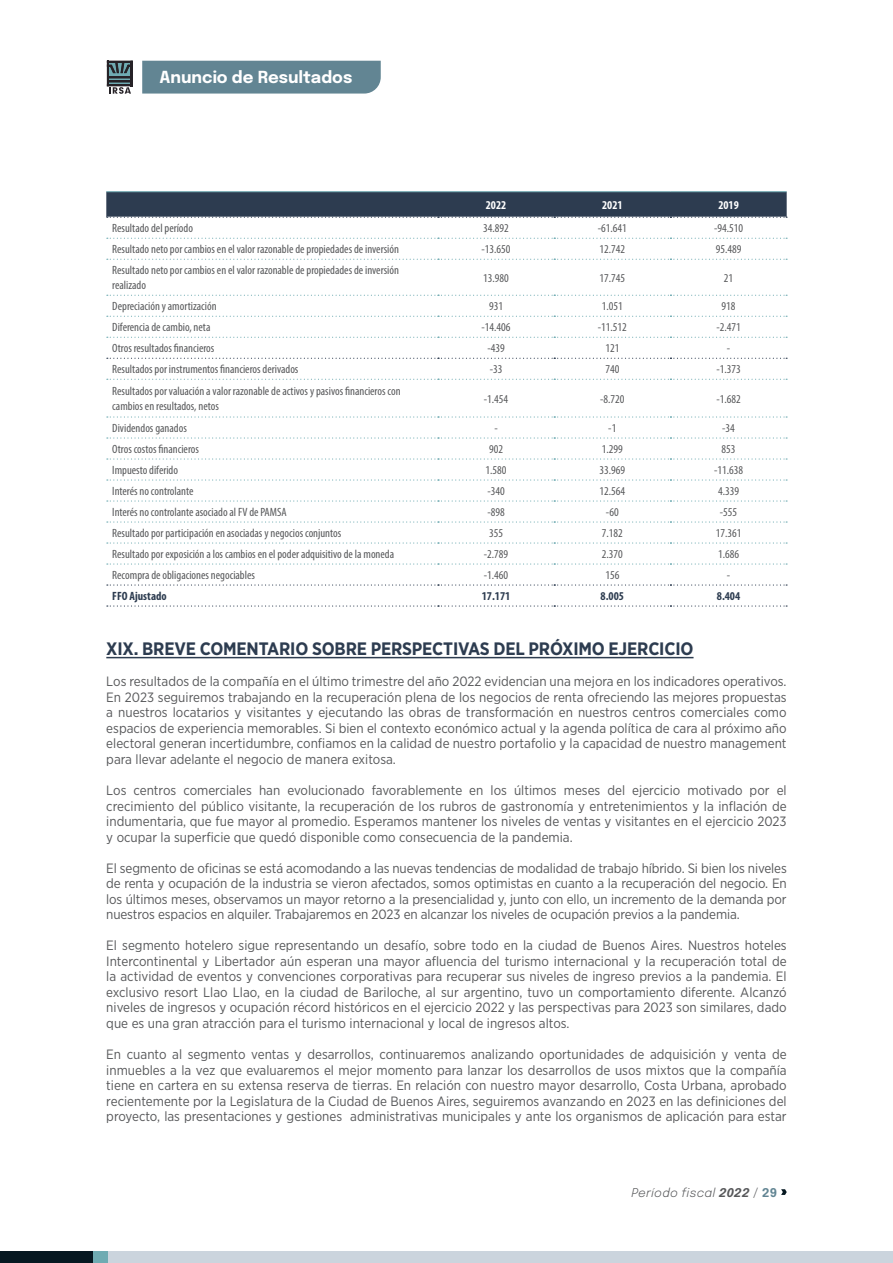
<style>
.page{position:relative;width:893px;height:1263px;background:#fff}
.page>*{position:absolute;margin:0;border:0;box-sizing:border-box;transform-origin:0 0}
.t1{font:700 18px "Gotham Narrow";letter-spacing:-.01em;color:#2d3c50}
.t2{font:700 16.5px "Epilogue";color:#fff}
.Estilo_de_párrafo_4{font:13.5px/15.6px "Gotham Narrow";color:#57585a;text-align:justify}
.t3{font:condensed 12px/15px "Myriad Pro";color:#57585a}
.t4{font:700 condensed 12px "Myriad Pro";color:#2d3c50}
.t5{font:italic 12px "Epilogue";letter-spacing:.025em;color:#57585a}
.t6{font:700 condensed 12px "Myriad Pro";color:#fff}
.s1{font-weight:700}
.s2{font-style:normal}
.s3{font-weight:700;font-style:normal;color:#628593}
</style>
<div class="page">
<div style="left:0;top:1252px;width:891px;height:11px;background:#061821"></div>
<svg style="left:781px;top:1189px;width:6px;height:6px"></svg>
<div style="left:107px;top:61px;width:26px;height:2px;border:1px solid #262227"></div>
<svg style="left:107px;top:62px;width:26px;height:32px"></svg>
<div style="left:142px;top:61px;width:239px;height:33px;background:#628593"></div>
<div style="left:109px;top:1252px;width:784px;height:11px;background:#cbd4dd"></div>
<div style="left:93px;top:1252px;width:15px;height:11px;background:#6fabb2"></div>
<hr style="left:106px;top:657px;width:587px;height:1px;background:#2d3c50">
<svg style="left:106px;top:237px;width:681px;height:369px"></svg>
<svg style="left:106px;top:192px;width:681px;height:26px;background:#364558"></svg>
<svg style="left:107px;top:358px;width:680px;height:1px"></svg>
<svg style="left:107px;top:584px;width:680px;height:2px"></svg>
<svg style="left:107px;top:605px;width:680px;height:2px"></svg>
<svg style="left:107px;top:238px;width:680px;height:1px"></svg>
<svg style="left:107px;top:259px;width:680px;height:1px"></svg>
<svg style="left:107px;top:295px;width:680px;height:1px"></svg>
<svg style="left:107px;top:316px;width:680px;height:1px"></svg>
<svg style="left:107px;top:337px;width:680px;height:1px"></svg>
<svg style="left:107px;top:379px;width:680px;height:1px"></svg>
<svg style="left:107px;top:416px;width:680px;height:2px"></svg>
<svg style="left:107px;top:437px;width:680px;height:2px"></svg>
<svg style="left:107px;top:458px;width:680px;height:2px"></svg>
<svg style="left:107px;top:479px;width:680px;height:2px"></svg>
<svg style="left:107px;top:500px;width:680px;height:2px"></svg>
<svg style="left:107px;top:521px;width:680px;height:2px"></svg>
<svg style="left:107px;top:542px;width:680px;height:2px"></svg>
<svg style="left:107px;top:563px;width:680px;height:2px"></svg>
<hr style="left:106px;top:191px;width:332px;height:1px;background:#6fabb2">
<hr style="left:438px;top:191px;width:116px;height:1px;background:#6fabb2">
<hr style="left:554px;top:191px;width:116px;height:1px;background:#6fabb2">
<hr style="left:670px;top:191px;width:117px;height:1px;background:#6fabb2">
<p class="t2" style="left:159px;top:66px;width:194px">Anuncio de Resultados</p>
<p class="t6" style="left:486px;top:197px;width:22px">2022</p>
<p class="t6" style="left:602px;top:197px;width:22px">2021</p>
<p class="t6" style="left:718px;top:197px;width:22px">2019</p>
<p class="t3" style="left:112px;top:221px;width:82px">Resultado del período</p>
<p class="t3" style="left:483px;top:221px;width:27px">34.892</p>
<p class="t3" style="left:598px;top:221px;width:31px">-61.641</p>
<p class="t3" style="left:714px;top:221px;width:31px">-94.510</p>
<p class="t3" style="left:112px;top:242px;width:288px">Resultado neto por cambios en el valor razonable de propiedades de inversión</p>
<p class="t3" style="left:482px;top:242px;width:31px">-13.650</p>
<p class="t3" style="left:599px;top:242px;width:27px">12.742</p>
<p class="t3" style="left:716px;top:242px;width:27px">95.489</p>
<p class="t3" style="left:112px;top:263px;width:288px">Resultado neto por cambios en el valor razonable de propiedades de inversión realizado</p>
<p class="t3" style="left:483px;top:270px;width:27px">13.980</p>
<p class="t3" style="left:599px;top:270px;width:27px">17.745</p>
<p class="t3" style="left:724px;top:270px;width:11px">21</p>
<p class="t3" style="left:112px;top:299px;width:106px">Depreciación y amortización</p>
<p class="t3" style="left:489px;top:299px;width:15px">931</p>
<p class="t3" style="left:602px;top:299px;width:22px">1.051</p>
<p class="t3" style="left:722px;top:299px;width:15px">918</p>
<p class="t3" style="left:112px;top:320px;width:100px">Diferencia de cambio, neta</p>
<p class="t3" style="left:482px;top:320px;width:31px">-14.406</p>
<p class="t3" style="left:598px;top:320px;width:31px">-11.512</p>
<p class="t3" style="left:716px;top:320px;width:26px">-2.471</p>
<p class="t3" style="left:112px;top:341px;width:104px">Otros resultados financieros</p>
<p class="t3" style="left:487px;top:341px;width:19px">-439</p>
<p class="t3" style="left:605px;top:341px;width:15px">121</p>
<p class="t3" style="left:727px;top:341px;width:5px">-</p>
<p class="t3" style="left:112px;top:362px;width:188px">Resultados por instrumentos financieros derivados</p>
<p class="t3" style="left:490px;top:362px;width:14px">-33</p>
<p class="t3" style="left:605px;top:362px;width:15px">740</p>
<p class="t3" style="left:716px;top:362px;width:26px">-1.373</p>
<p class="t3" style="left:112px;top:383px;width:290px">Resultados por valuación a valor razonable de activos y pasivos financieros con cambios en resultados, netos</p>
<p class="t3" style="left:484px;top:391px;width:26px">-1.454</p>
<p class="t3" style="left:600px;top:391px;width:26px">-8.720</p>
<p class="t3" style="left:716px;top:391px;width:26px">-1.682</p>
<p class="t3" style="left:112px;top:420px;width:76px">Dividendos ganados</p>
<p class="t3" style="left:494px;top:420px;width:5px">-</p>
<p class="t3" style="left:608px;top:420px;width:10px">-1</p>
<p class="t3" style="left:722px;top:420px;width:14px">-34</p>
<p class="t3" style="left:112px;top:441px;width:88px">Otros costos financieros</p>
<p class="t3" style="left:489px;top:441px;width:15px">902</p>
<p class="t3" style="left:602px;top:441px;width:22px">1.299</p>
<p class="t3" style="left:722px;top:441px;width:15px">853</p>
<p class="t3" style="left:112px;top:462px;width:67px">Impuesto diferido</p>
<p class="t3" style="left:486px;top:462px;width:22px">1.580</p>
<p class="t3" style="left:599px;top:462px;width:27px">33.969</p>
<p class="t3" style="left:714px;top:462px;width:31px">-11.638</p>
<p class="t3" style="left:112px;top:483px;width:83px">Interés no controlante</p>
<p class="t3" style="left:487px;top:483px;width:19px">-340</p>
<p class="t3" style="left:599px;top:483px;width:27px">12.564</p>
<p class="t3" style="left:718px;top:483px;width:22px">4.339</p>
<p class="t3" style="left:112px;top:504px;width:176px">Interés no controlante asociado al FV de PAMSA</p>
<p class="t3" style="left:487px;top:504px;width:19px">-898</p>
<p class="t3" style="left:606px;top:504px;width:14px">-60</p>
<p class="t3" style="left:720px;top:504px;width:19px">-555</p>
<p class="t3" style="left:112px;top:525px;width:230px">Resultado por participación en asociadas y negocios conjuntos</p>
<p class="t3" style="left:489px;top:525px;width:15px">355</p>
<p class="t3" style="left:602px;top:525px;width:22px">7.182</p>
<p class="t3" style="left:716px;top:525px;width:27px">17.361</p>
<p class="t3" style="left:112px;top:546px;width:283px">Resultado por exposición a los cambios en el poder adquisitivo de la moneda</p>
<p class="t3" style="left:484px;top:546px;width:26px">-2.789</p>
<p class="t3" style="left:602px;top:546px;width:22px">2.370</p>
<p class="t3" style="left:718px;top:546px;width:22px">1.686</p>
<p class="t3" style="left:112px;top:567px;width:144px">Recompra de obligaciones negociables</p>
<p class="t3" style="left:484px;top:567px;width:26px">-1.460</p>
<p class="t3" style="left:605px;top:567px;width:15px">156</p>
<p class="t3" style="left:727px;top:567px;width:5px">-</p>
<p class="t4" style="left:112px;top:588px;width:56px">FFO Ajustado</p>
<p class="t4" style="left:482px;top:588px;width:30px">17.171</p>
<p class="t4" style="left:601px;top:588px;width:25px">8.005</p>
<p class="t4" style="left:717px;top:588px;width:25px">8.404</p>
<p class="t1" style="left:106px;top:637px;width:589px">XIX. BREVE COMENTARIO SOBRE PERSPECTIVAS DEL PRÓXIMO EJERCICIO</p>
<p class="Estilo_de_párrafo_4" style="left:106px;top:673px;width:682px">Los resultados de la compañía en el último trimestre del año 2022 evidencian una mejora en los indicadores operativos.<br>En 2023 seguiremos trabajando en la recuperación plena de los negocios de renta ofreciendo las mejores propuestas a nuestros locatarios y visitantes y ejecutando las obras de transformación en nuestros centros comerciales como espacios de experiencia memorables. Si bien el contexto económico actual y la agenda política de cara al próximo año electoral generan incertidumbre, confiamos en la calidad de nuestro portafolio y la capacidad de nuestro management para llevar adelante el negocio de manera exitosa.</p>
<p class="Estilo_de_párrafo_4" style="left:106px;top:782px;width:682px">Los centros comerciales han evolucionado favorablemente en los últimos meses del ejercicio motivado por el crecimiento del público visitante, la recuperación de los rubros de gastronomía y entretenimientos y la inflación de indumentaria, que fue mayor al promedio. Esperamos mantener los niveles de ventas y visitantes en el ejercicio 2023 y ocupar la superficie que quedó disponible como consecuencia de la pandemia.</p>
<p class="Estilo_de_párrafo_4" style="left:106px;top:860px;width:682px">El segmento de oficinas se está acomodando a las nuevas tendencias de modalidad de trabajo híbrido. Si bien los niveles de renta y ocupación de la industria se vieron afectados, somos optimistas en cuanto a la recuperación del negocio. En los últimos meses, observamos un mayor retorno a la presencialidad y, junto con ello, un incremento de la demanda por nuestros espacios en alquiler. Trabajaremos en 2023 en alcanzar los niveles de ocupación previos a la pandemia.</p>
<p class="Estilo_de_párrafo_4" style="left:106px;top:937px;width:682px">El segmento hotelero sigue representando un desafío, sobre todo en la ciudad de Buenos Aires. Nuestros hoteles Intercontinental y Libertador aún esperan una mayor afluencia del turismo internacional y la recuperación total de la actividad de eventos y convenciones corporativas para recuperar sus niveles de ingreso previos a la pandemia. El exclusivo resort Llao Llao, en la ciudad de Bariloche, al sur argentino, tuvo un comportamiento diferente. Alcanzó niveles de ingresos y ocupación récord históricos en el ejercicio 2022 y las perspectivas para 2023 son similares, dado que es una gran atracción para el turismo internacional y local de ingresos altos.</p>
<p class="Estilo_de_párrafo_4" style="left:106px;top:1046px;width:682px">En cuanto al segmento ventas y desarrollos, continuaremos analizando oportunidades de adquisición y venta de inmuebles a la vez que evaluaremos el mejor momento para lanzar los desarrollos de usos mixtos que la compañía tiene en cartera en su extensa reserva de tierras. En relación con nuestro mayor desarrollo, Costa Urbana, aprobado recientemente por la Legislatura de la Ciudad de Buenos Aires, seguiremos avanzando en 2023 en las definiciones del proyecto, las presentaciones y gestiones administrativas municipales y ante los organismos de aplicación para estar</p>
<p class="t5" style="left:631px;top:1184px;width:147px">Período fiscal <span class="s1">2022</span> <span class="s2">/</span> <span class="s3">29</span></p>
</div>
